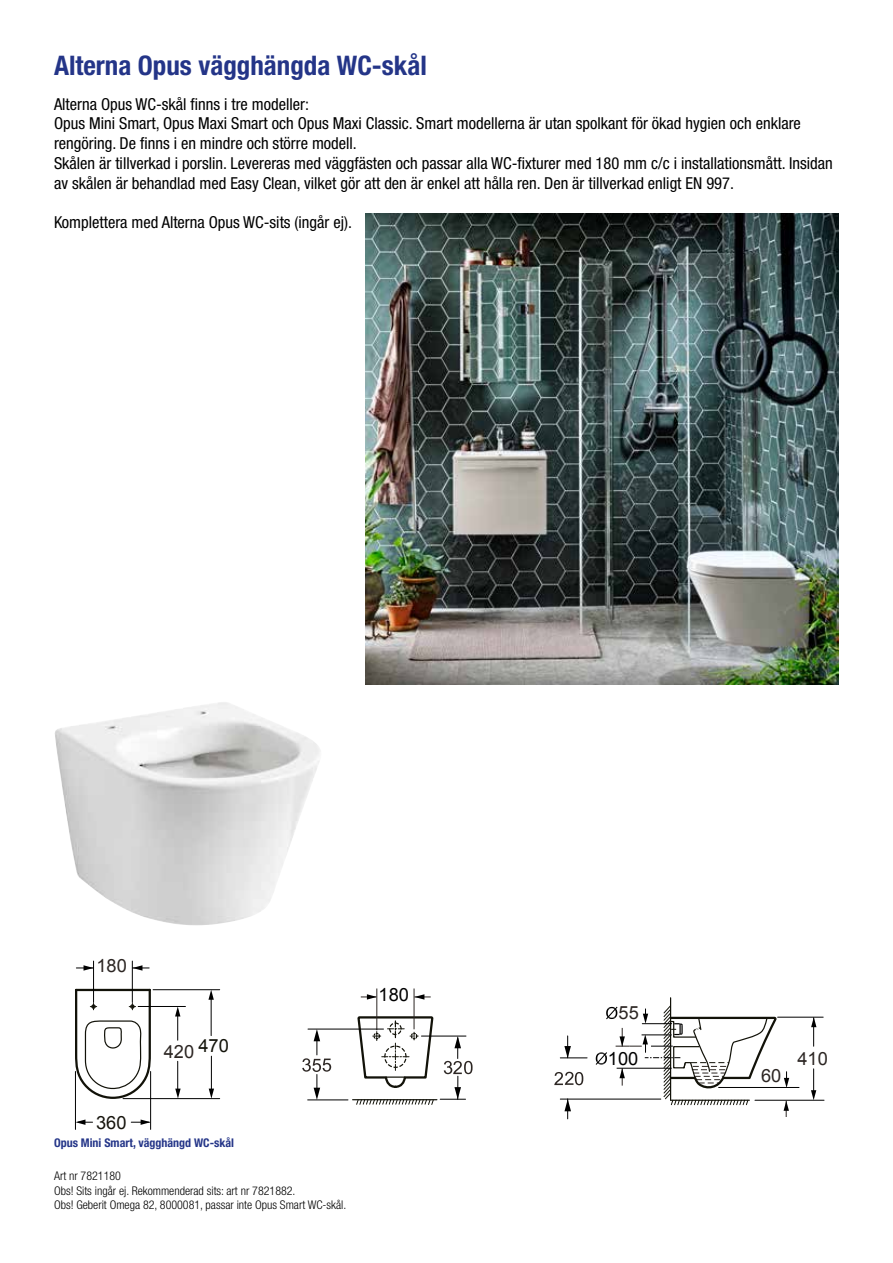
<style>
.page{position:relative;width:893px;height:1263px;background:#fff}
.page>*{position:absolute;margin:0;border:0;box-sizing:border-box;transform-origin:0 0}
.t1{font:700 condensed 27px "Helvetica Neue";color:#243588}
.t2{font:18.15px "Arial";color:#2c2623}
.t3{font:18.15px "Arial";color:#000}
.t4{font:18.15px "Arial";color:#13130a}
.t5{font:18.15px "Arial";color:#17150e}
.t6{font:condensed 16.5px/19.8px "Helvetica Neue";color:#000}
.t7{font:300 condensed 12px/14.4px "Helvetica Neue";color:#000}
.t8{font:700 condensed 12px "Helvetica Neue";color:#243588}
</style>
<div class="page">
<svg style="left:74px;top:988px;width:78px;height:112px"></svg>
<hr style="left:670px;top:998px;width:1px;height:102px;background:#121209">
<svg style="left:356px;top:1015px;width:78px;height:73px"></svg>
<hr style="left:353px;top:1099px;width:84px;height:1px;background:#121209">
<hr style="left:177px;top:1010px;width:1px;height:30px;background:#000">
<hr style="left:177px;top:1061px;width:1px;height:31px;background:#000">
<hr style="left:138px;top:1006px;width:47px;height:1px;background:#000">
<hr style="left:123px;top:1098px;width:97px;height:1px;background:#000">
<hr style="left:153px;top:989px;width:67px;height:1px;background:#000">
<hr style="left:211px;top:1056px;width:1px;height:37px;background:#000">
<hr style="left:211px;top:995px;width:1px;height:41px;background:#000">
<svg style="left:208px;top:990px;width:6px;height:10px"></svg>
<svg style="left:175px;top:1007px;width:5px;height:9px"></svg>
<svg style="left:175px;top:1088px;width:6px;height:10px"></svg>
<svg style="left:209px;top:1088px;width:5px;height:10px"></svg>
<hr style="left:132px;top:961px;width:1px;height:41px;background:#000">
<hr style="left:93px;top:961px;width:1px;height:41px;background:#000">
<svg style="left:132px;top:965px;width:17px;height:6px"></svg>
<svg style="left:76px;top:965px;width:18px;height:6px"></svg>
<hr style="left:150px;top:1071px;width:1px;height:58px;background:#000">
<hr style="left:75px;top:1071px;width:1px;height:58px;background:#000">
<svg style="left:76px;top:1119px;width:17px;height:6px"></svg>
<svg style="left:131px;top:1119px;width:20px;height:6px"></svg>
<hr style="left:376px;top:988px;width:1px;height:42px;background:#2c2623">
<hr style="left:414px;top:988px;width:1px;height:41px;background:#2c2623">
<svg style="left:361px;top:994px;width:16px;height:5px"></svg>
<svg style="left:414px;top:994px;width:17px;height:6px"></svg>
<hr style="left:778px;top:1017px;width:45px;height:1px;background:#000">
<hr style="left:755px;top:1100px;width:69px;height:1px;background:#000">
<svg style="left:811px;top:1017px;width:5px;height:29px"></svg>
<svg style="left:811px;top:1069px;width:5px;height:31px"></svg>
<svg style="left:784px;top:1072px;width:5px;height:15px"></svg>
<hr style="left:719px;top:1087px;width:80px;height:1px;background:#000">
<svg style="left:784px;top:1100px;width:5px;height:17px"></svg>
<svg style="left:596px;top:1005px;width:182px;height:101px"></svg>
<svg style="left:356px;top:1099px;width:78px;height:6px"></svg>
<hr style="left:421px;top:1035px;width:45px;height:1px;background:#000">
<hr style="left:308px;top:1028px;width:75px;height:1px;background:#000">
<hr style="left:308px;top:1099px;width:40px;height:1px;background:#000">
<svg style="left:302px;top:1029px;width:29px;height:71px"></svg>
<svg style="left:440px;top:1036px;width:33px;height:64px"></svg>
<svg style="left:564px;top:1099px;width:7px;height:20px"></svg>
<hr style="left:560px;top:1098px;width:101px;height:1px;background:#000">
<svg style="left:560px;top:1036px;width:27px;height:22px"></svg>
<svg style="left:554px;top:1072px;width:29px;height:13px"></svg>
<img style="left:55px;top:702px;width:265px;height:223px">
<img style="left:365px;top:214px;width:474px;height:471px">
<h1 class="t1" style="left:54px;top:49px;width:374px">Alterna Opus vägghängda WC-skål</h1>
<p class="t6" style="left:54px;top:94px;width:780px">Alterna Opus WC-skål finns i tre modeller:<br>Opus Mini Smart, Opus Maxi Smart och Opus Maxi Classic. Smart modellerna är utan spolkant för ökad hygien och enklare rengöring. De finns i en mindre och större modell.<br>Skålen är tillverkad i porslin. Levereras med väggfästen och passar alla WC-fixturer med 180 mm c/c i installationsmått. Insidan av skålen är behandlad med Easy Clean, vilket gör att den är enkel att hålla ren. Den är tillverkad enligt EN 997.</p>
<p class="t6" style="left:54px;top:212px;width:300px">Komplettera med Alterna Opus WC-sits (ingår ej).</p>
<p class="t2" style="left:96px;top:953px;width:32px">180</p>
<p class="t5" style="left:96px;top:1111px;width:32px">360</p>
<p class="t4" style="left:198px;top:1034px;width:32px">470</p>
<p class="t2" style="left:164px;top:1039px;width:32px">420</p>
<p class="t8" style="left:54px;top:1135px;width:182px">Opus Mini Smart, vägghängd WC-skål</p>
<p class="t7" style="left:54px;top:1168px;width:294px">Art nr 7821180<br>Obs! Sits ingår ej. Rekommenderad sits: art nr 7821882.<br>Obs! Geberit Omega 82, 8000081, passar inte Opus Smart WC-skål.</p>
<p class="t3" style="left:379px;top:983px;width:32px">180</p>
<p class="t2" style="left:619px;top:1001px;width:22px">55</p>
<p class="t3" style="left:608px;top:1046px;width:32px">100</p>
<p class="t2" style="left:761px;top:1064px;width:22px">60</p>
<p class="t2" style="left:797px;top:1046px;width:32px">410</p>
</div>
